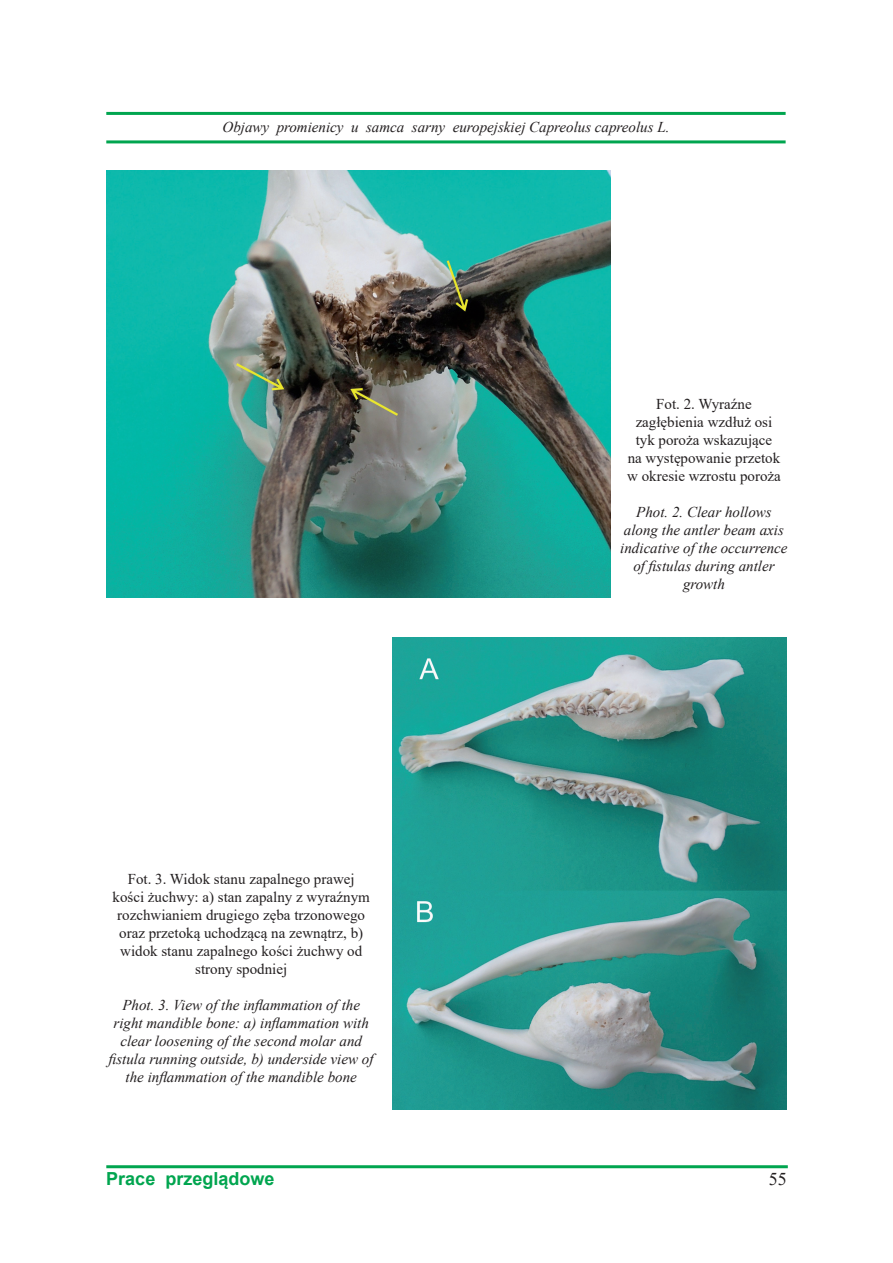
<style>
.page{position:relative;width:893px;height:1263px;background:#fff}
.page>*{position:absolute;margin:0;border:0;box-sizing:border-box;transform-origin:0 0}
.t1{font:700 18px "Arial";color:#00a54f}
.t2{font:18px "Times New Roman";color:#231f20}
.Normalny{font:italic 15px/18px "Times New Roman";color:#231f20;text-align:center}
.Normalny-2{font:15px/18px "Times New Roman";color:#231f20;text-align:center}
</style>
<div class="page">
<hr style="left:106px;top:112px;width:680px;height:3px;background:#00a54f">
<hr style="left:106px;top:140px;width:680px;height:3px;background:#00a54f">
<hr style="left:106px;top:1165px;width:682px;height:3px;background:#00a54f">
<img style="left:106px;top:170px;width:504px;height:427px">
<img style="left:393px;top:638px;width:394px;height:472px">
<p class="Normalny" style="left:222px;top:118px;width:448px">Objawy promienicy u samca sarny europejskiej Capreolus capreolus L.</p>
<p class="Normalny-2" style="left:112px;top:869px;width:259px">Fot. 3. Widok stanu zapalnego prawej kości żuchwy: a) stan zapalny z wyraźnym rozchwianiem drugiego zęba trzonowego oraz przetoką uchodzącą na zewnątrz, b) widok stanu zapalnego kości żuchwy od strony spodniej</p>
<p class="Normalny" style="left:109px;top:995px;width:266px">Phot. 3. View of the inflammation of the right mandible bone: a) inflammation with clear loosening of the second molar and fistula running outside, b) underside view of the inflammation of the mandible bone</p>
<p class="Normalny-2" style="left:627px;top:394px;width:155px">Fot. 2. Wyraźne zagłębienia wzdłuż osi tyk poroża wskazujące na występowanie przetok w okresie wzrostu poroża</p>
<p class="Normalny" style="left:620px;top:502px;width:169px">Phot. 2. Clear hollows along the antler beam axis indicative of the occurrence of fistulas during antler growth</p>
<p class="t1" style="left:106px;top:1166px;width:170px">Prace przeglądowe</p>
<p class="t2" style="left:769px;top:1166px;width:19px">55</p>
</div>
